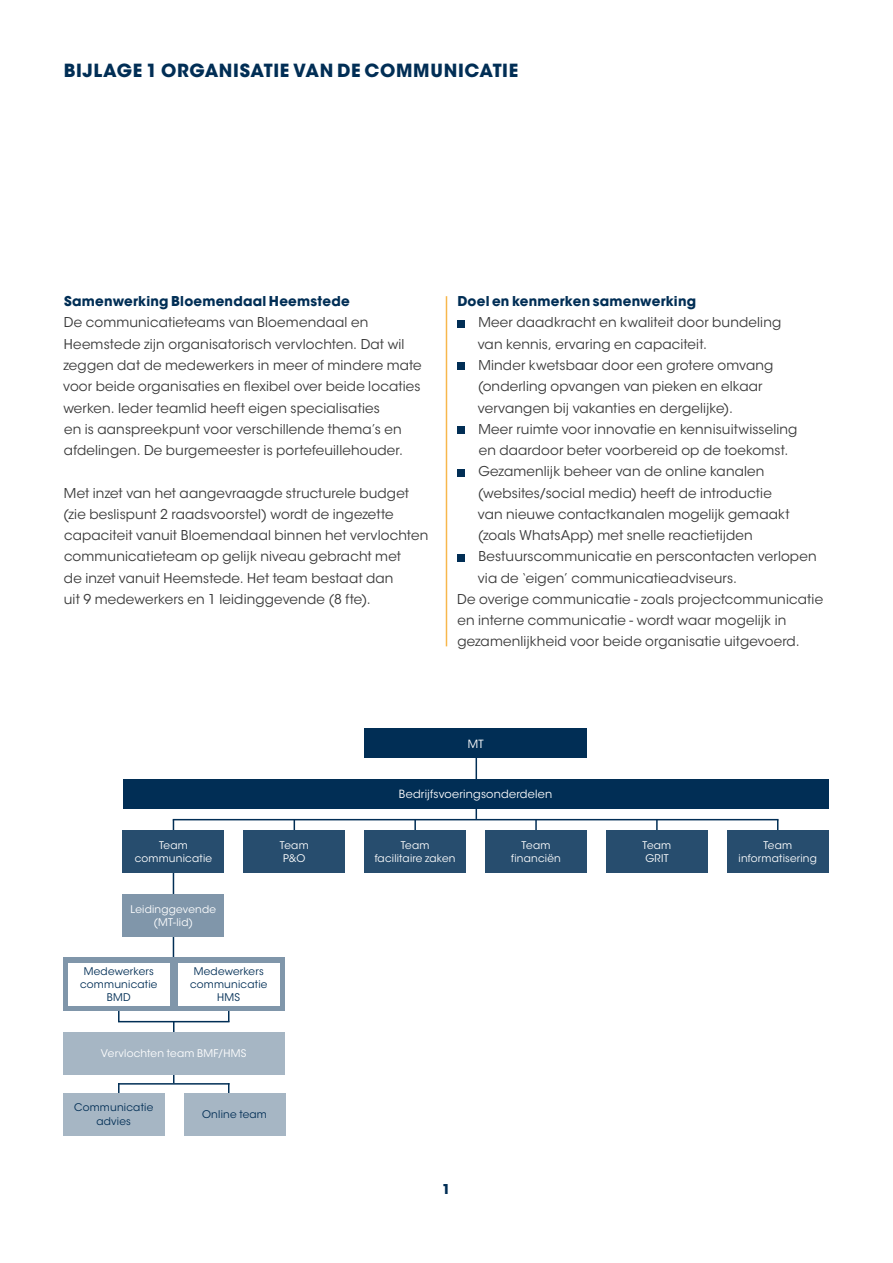
<style>
.page{position:relative;width:893px;height:1263px;background:#fff}
.page>*{position:absolute;margin:0;border:0;box-sizing:border-box;transform-origin:0 0}
.t1{font:700 18px "ITC Avant Garde Std";letter-spacing:.035em;color:#012e55}
.t2{font:13.5px/21.3px "ITC Avant Garde Std";letter-spacing:.01em;color:#393939}
.t3{font:700 13.5px "ITC Avant Garde Std";letter-spacing:.015em;color:#012e55}
.t4{font:11.25px "ITC Avant Garde Std";letter-spacing:.02em;color:#fff}
.t5{font:10.5px/13.2px "ITC Avant Garde Std";letter-spacing:.02em;color:#fff;text-align:center}
.t6{font:10.5px/13.2px "ITC Avant Garde Std";letter-spacing:.02em;color:#012e55;text-align:center}
</style>
<div class="page">
<div style="left:457px;top:320px;width:7px;height:7px;background:#012e55"></div>
<div style="left:457px;top:363px;width:7px;height:7px;background:#012e55"></div>
<div style="left:457px;top:426px;width:7px;height:8px;background:#012e55"></div>
<div style="left:457px;top:469px;width:7px;height:7px;background:#012e55"></div>
<div style="left:457px;top:554px;width:7px;height:7px;background:#012e55"></div>
<hr style="left:446px;top:296px;width:1px;height:350px;background:#f7b74d">
<hr style="left:173px;top:820px;width:1px;height:146px;background:#012e55">
<hr style="left:118px;top:976px;width:2px;height:46px;background:#012e55">
<hr style="left:118px;top:1083px;width:2px;height:46px;background:#012e55">
<hr style="left:173px;top:1022px;width:2px;height:61px;background:#012e55">
<hr style="left:228px;top:976px;width:1px;height:46px;background:#012e55">
<hr style="left:228px;top:1083px;width:1px;height:46px;background:#012e55">
<div style="left:63px;top:958px;width:221px;height:53px;background:#8096aa"></div>
<hr style="left:476px;top:753px;width:1px;height:66px;background:#012e55">
<svg style="left:414px;top:820px;width:2px;height:10px"></svg>
<svg style="left:535px;top:820px;width:2px;height:10px"></svg>
<hr style="left:118px;top:1021px;width:111px;height:1px;background:#012e55">
<hr style="left:118px;top:1083px;width:111px;height:1px;background:#012e55">
<svg style="left:656px;top:820px;width:2px;height:10px"></svg>
<hr style="left:173px;top:819px;width:605px;height:1px;background:#012e55">
<div style="left:123px;top:779px;width:705px;height:30px;background:#012e55"></div>
<div style="left:365px;top:729px;width:222px;height:29px;background:#012e55"></div>
<div style="left:123px;top:830px;width:101px;height:43px;background:#274d6e"></div>
<div style="left:63px;top:1093px;width:101px;height:42px;background:#a6b6c4"></div>
<div style="left:123px;top:894px;width:101px;height:42px;background:#8096aa"></div>
<div style="left:63px;top:1032px;width:221px;height:43px;background:#a6b6c4"></div>
<div style="left:68px;top:963px;width:102px;height:43px;background:#fff"></div>
<div style="left:178px;top:963px;width:102px;height:43px;background:#fff"></div>
<div style="left:244px;top:830px;width:101px;height:43px;background:#274d6e"></div>
<div style="left:184px;top:1093px;width:101px;height:42px;background:#a6b6c4"></div>
<div style="left:365px;top:830px;width:101px;height:43px;background:#274d6e"></div>
<div style="left:485px;top:830px;width:102px;height:43px;background:#274d6e"></div>
<div style="left:606px;top:830px;width:102px;height:43px;background:#274d6e"></div>
<div style="left:727px;top:830px;width:101px;height:43px;background:#274d6e"></div>
<h1 class="t1" style="left:64px;top:59px;width:456px">BIJLAGE 1 ORGANISATIE VAN DE COMMUNICATIE</h1>
<p class="t3" style="left:64px;top:292px;width:287px">Samenwerking Bloemendaal Heemstede</p>
<p class="t2" style="left:63px;top:312px;width:360px">De communicatieteams van Bloemendaal en Heemstede zijn organisatorisch vervlochten. Dat wil zeggen dat de medewerkers in meer of mindere mate voor beide organisaties en flexibel over beide locaties werken. Ieder teamlid heeft eigen specialisaties<br>en is aanspreekpunt voor verschillende thema’s en afdelingen. De burgemeester is portefeuillehouder.</p>
<p class="t2" style="left:63px;top:482px;width:367px">Met inzet van het aangevraagde structurele budget (zie beslispunt 2 raadsvoorstel) wordt de ingezette capaciteit vanuit Bloemendaal binnen het vervlochten communicatieteam op gelijk niveau gebracht met<br>de inzet vanuit Heemstede. Het team bestaat dan<br>uit 9 medewerkers en 1 leidinggevende (8 fte).</p>
<p class="t3" style="left:457px;top:292px;width:240px">Doel en kenmerken samenwerking</p>
<p class="t2" style="left:478px;top:312px;width:304px">Meer daadkracht en kwaliteit door bundeling</p>
<p class="t2" style="left:478px;top:333px;width:231px">van kennis, ervaring en capaciteit.</p>
<p class="t2" style="left:478px;top:355px;width:297px">Minder kwetsbaar door een grotere omvang</p>
<p class="t2" style="left:478px;top:376px;width:286px">(onderling opvangen van pieken en elkaar</p>
<p class="t2" style="left:478px;top:397px;width:257px">vervangen bij vakanties en dergelijke).</p>
<p class="t2" style="left:478px;top:418px;width:321px">Meer ruimte voor innovatie en kennisuitwisseling</p>
<p class="t2" style="left:479px;top:440px;width:311px">en daardoor beter voorbereid op de toekomst.</p>
<p class="t2" style="left:478px;top:461px;width:288px">Gezamenlijk beheer van de online kanalen</p>
<p class="t2" style="left:478px;top:482px;width:296px">(websites/social media) heeft de introductie</p>
<p class="t2" style="left:478px;top:503px;width:313px">van nieuwe contactkanalen mogelijk gemaakt</p>
<p class="t2" style="left:478px;top:525px;width:277px">(zoals WhatsApp) met snelle reactietijden</p>
<p class="t2" style="left:478px;top:546px;width:340px">Bestuurscommunicatie en perscontacten verlopen</p>
<p class="t2" style="left:478px;top:567px;width:261px">via de ‘eigen’ communicatieadviseurs.</p>
<p class="t2" style="left:457px;top:588px;width:367px">De overige communicatie - zoals projectcommunicatie</p>
<p class="t2" style="left:457px;top:610px;width:330px">en interne communicatie - wordt waar mogelijk in</p>
<p class="t2" style="left:457px;top:631px;width:344px">gezamenlijkheid voor beide organisatie uitgevoerd.</p>
<p class="t4" style="left:468px;top:737px;width:17px">MT</p>
<p class="t5" style="left:135px;top:839px;width:79px">Team communicatie</p>
<p class="t5" style="left:280px;top:839px;width:30px">Team<br>P&amp;O</p>
<p class="t5" style="left:131px;top:902px;width:87px">Leidinggevende (MT-lid)</p>
<p class="t6" style="left:80px;top:965px;width:79px">Medewerkers communicatie<br>BMD</p>
<p class="t6" style="left:190px;top:965px;width:79px">Medewerkers communicatie<br>HMS</p>
<p class="t5" style="left:101px;top:1047px;width:147px">Vervlochten team BMF/HMS</p>
<p class="t6" style="left:74px;top:1101px;width:81px">Communicatie advies</p>
<p class="t6" style="left:202px;top:1108px;width:66px">Online team</p>
<p class="t4" style="left:399px;top:787px;width:155px">Bedrijfsvoeringsonderdelen</p>
<p class="t5" style="left:375px;top:839px;width:82px">Team<br>facilitaire zaken</p>
<p class="t5" style="left:511px;top:839px;width:51px">Team financiën</p>
<p class="t5" style="left:642px;top:839px;width:30px;text-align:left">Team<br>GRIT</p>
<p class="t5" style="left:739px;top:839px;width:80px">Team informatisering</p>
<p class="t3" style="left:442px;top:1180px;width:10px">1</p>
</div>
